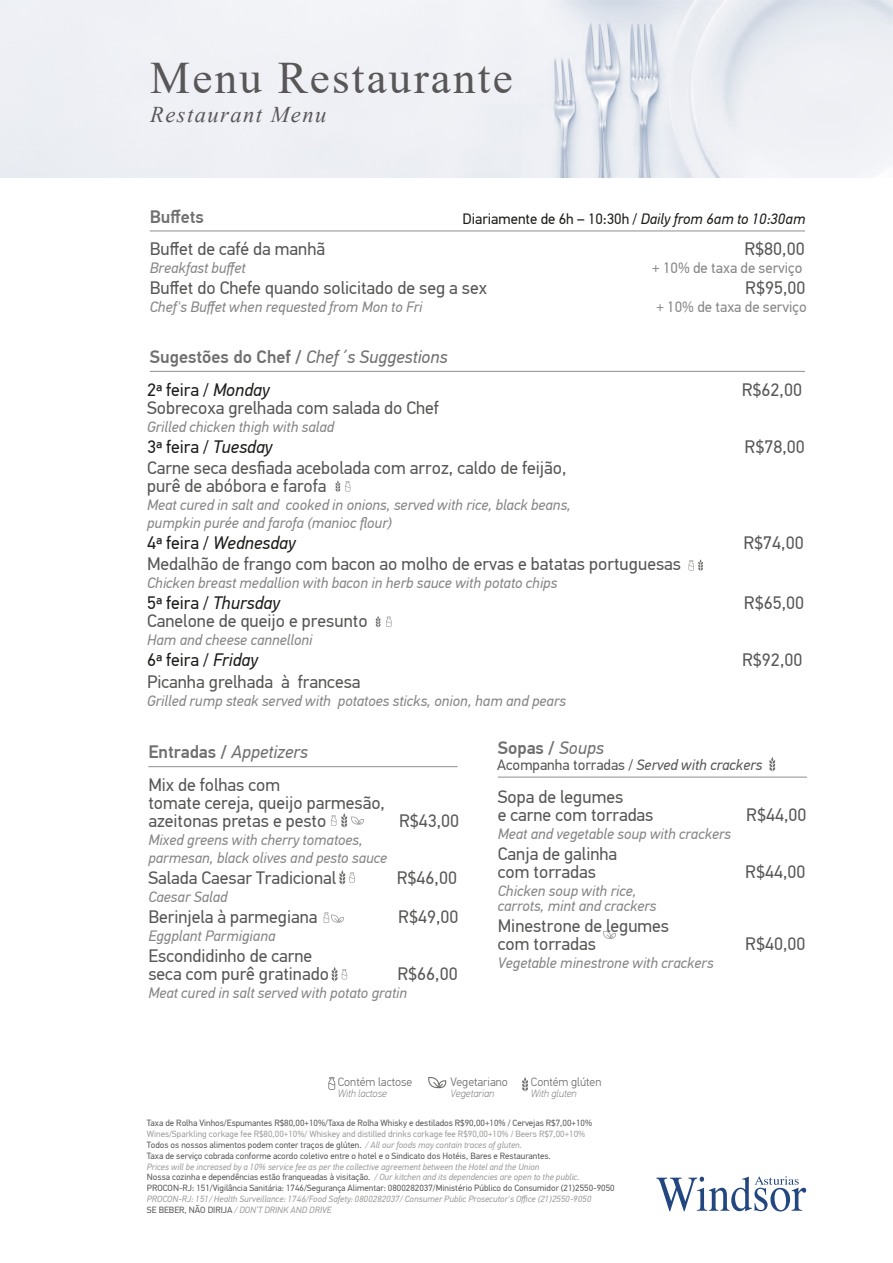
<style>
.page{position:relative;width:893px;height:1263px;background:#fff}
.page>*{position:absolute;margin:0;border:0;box-sizing:border-box;transform-origin:0 0}
.t1{font:45px "Times New Roman";letter-spacing:.05em;color:#585657}
.t2{font:italic 22.5px "Times New Roman";letter-spacing:.065em;color:#585657}
.t3{font:18px/18px "PF Din Text Pro";color:#575756}
.t4{font:italic 18px/32.7px "PF Din Text Pro";color:#717070}
.t5{font:18px "PF Din Text Pro";color:#1d1d1b}
.t6{font:500 18px "PF Din Text Pro";color:#717070}
.t7{font:italic 18px "PF Din Text Pro";color:#1d1d1b}
.t8{font:italic 15px/18px "PF Din Text Pro";color:#868686}
.t9{font:15px "PF Din Text Pro";color:#1d1d1b}
.t10{font:15px "PF Din Text Pro";color:#868686}
.t11{font:15px "PF Din Text Pro";color:#575756}
.t12{font:300 12px "PF Din Text Pro";color:#6f6f6e}
.t13{font:italic 100 10.5px "PF Din Text Pro";color:#6f6f6e}
.t14{font:9px/10.8px "PF Din Text Pro";color:#595958}
.t15{font:italic 9px/10.8px "PF Din Text Pro";color:#9d9d9b}
.s1{font-style:italic}
.s2{font-weight:500;font-style:normal}
.s3{font-style:normal;color:#1d1d1b}
.s4{color:#1d1d1b}
.s5{font-style:normal}
.s6{font-weight:400;font-style:italic}
.s7{color:#9d9d9b}
.s8{font-style:italic;color:#9d9d9b}
.s9{font-style:normal;color:#595958}
</style>
<div class="page">
<img style="left:0;top:0;width:893px;height:177px">
<hr style="left:150px;top:230px;width:655px;height:1px;background:#9c9b9b">
<hr style="left:150px;top:371px;width:655px;height:1px;background:#9c9b9b">
<hr style="left:148px;top:766px;width:310px;height:1px;background:#9c9b9b">
<hr style="left:498px;top:776px;width:309px;height:2px;background:#9c9b9b">
<svg style="left:328px;top:1077px;width:7px;height:13px"></svg>
<svg style="left:522px;top:1077px;width:6px;height:15px"></svg>
<svg style="left:428px;top:1077px;width:18px;height:11px"></svg>
<svg style="left:335px;top:480px;width:15px;height:12px"></svg>
<svg style="left:688px;top:559px;width:15px;height:12px"></svg>
<svg style="left:376px;top:616px;width:16px;height:12px"></svg>
<svg style="left:331px;top:813px;width:33px;height:15px"></svg>
<svg style="left:339px;top:870px;width:16px;height:15px"></svg>
<svg style="left:324px;top:912px;width:20px;height:11px"></svg>
<svg style="left:332px;top:967px;width:15px;height:15px"></svg>
<svg style="left:603px;top:931px;width:13px;height:8px"></svg>
<svg style="left:656px;top:1176px;width:150px;height:35px"></svg>
<svg style="left:769px;top:757px;width:6px;height:15px"></svg>
<h1 class="t1" style="left:150px;top:46px;width:364px">Menu Restaurante</h1>
<h2 class="t2" style="left:150px;top:99px;width:178px">Restaurant Menu</h2>
<h3 class="t6" style="left:150px;top:206px;width:56px">Buffets</h3>
<h3 class="t9" style="left:463px;top:210px;width:344px">Diariamente de 6h – 10:30h / <span class="s1">Daily from 6am to 10:30am</span></h3>
<h3 class="t3" style="left:150px;top:240px;width:177px">Buffet de café da manhã</h3>
<h3 class="t3" style="left:744px;top:240px;width:62px">R$80,00</h3>
<h3 class="t8" style="left:150px;top:259px;width:97px">Breakfast buffet</h3>
<h3 class="t10" style="left:652px;top:259px;width:152px">+ 10% de taxa de serviço</h3>
<h3 class="t3" style="left:150px;top:279px;width:339px">Buffet do Chefe quando solicitado de seg a sex</h3>
<h3 class="t3" style="left:745px;top:279px;width:62px">R$95,00</h3>
<h3 class="t8" style="left:150px;top:298px;width:274px">Chef's Buffet when requested from Mon to Fri</h3>
<h3 class="t10" style="left:656px;top:298px;width:152px">+ 10% de taxa de serviço</h3>
<h3 class="t4" style="left:147px;top:341px;width:302px"><span class="s2">Sugestões do Chef /</span> Chef´s Suggestions<br><span class="s3">2ª feira /</span> <span class="s4">Monday</span></h3>
<h3 class="t3" style="left:742px;top:381px;width:62px">R$62,00</h3>
<h3 class="t3" style="left:147px;top:399px;width:293px">Sobrecoxa grelhada com salada do Chef</h3>
<h3 class="t8" style="left:147px;top:418px;width:189px">Grilled chicken thigh with salad</h3>
<h3 class="t5" style="left:147px;top:436px;width:127px">3ª feira / <span class="s1">Tuesday</span></h3>
<h3 class="t3" style="left:745px;top:438px;width:62px">R$78,00</h3>
<h3 class="t3" style="left:147px;top:459px;width:421px">Carne seca desfiada acebolada com arroz, caldo de feijão, purê de abóbora e farofa</h3>
<h3 class="t8" style="left:147px;top:496px;width:425px">Meat cured in salt and cooked in onions, served with rice, black beans, pumpkin purée and farofa (manioc flour)</h3>
<h3 class="t7" style="left:147px;top:532px;width:150px"><span class="s5">4ª feira /</span> Wednesday</h3>
<h3 class="t3" style="left:743px;top:534px;width:62px">R$74,00</h3>
<h3 class="t3" style="left:147px;top:555px;width:536px">Medalhão de frango com bacon ao molho de ervas e batatas portuguesas</h3>
<h3 class="t8" style="left:147px;top:574px;width:412px">Chicken breast medallion with bacon in herb sauce with potato chips</h3>
<h3 class="t5" style="left:147px;top:592px;width:134px">5ª feira / <span class="s1">Thursday</span></h3>
<h3 class="t3" style="left:744px;top:594px;width:62px">R$65,00</h3>
<h3 class="t3" style="left:147px;top:612px;width:222px">Canelone de queijo e presunto</h3>
<h3 class="t8" style="left:147px;top:631px;width:167px">Ham and cheese cannelloni</h3>
<h3 class="t5" style="left:147px;top:649px;width:112px">6ª feira / <span class="s1">Friday</span></h3>
<h3 class="t3" style="left:742px;top:651px;width:62px">R$92,00</h3>
<h3 class="t3" style="left:147px;top:673px;width:215px">Picanha grelhada à francesa</h3>
<h3 class="t8" style="left:147px;top:692px;width:420px">Grilled rump steak served with potatoes sticks, onion, ham and pears</h3>
<h3 class="t4" style="left:148px;top:736px;width:161px"><span class="s2">Entradas /</span> Appetizers</h3>
<h3 class="t6" style="left:498px;top:737px;width:108px">Sopas / <span class="s6">Soups</span></h3>
<h3 class="t3" style="left:148px;top:776px;width:238px">Mix de folhas com<br>tomate cereja, queijo parmesão, azeitonas pretas e pesto</h3>
<h3 class="t11" style="left:497px;top:756px;width:267px">Acompanha torradas / <span class="s1">Served with crackers</span></h3>
<h3 class="t3" style="left:498px;top:788px;width:157px">Sopa de legumes<br>e carne com torradas</h3>
<h3 class="t3" style="left:746px;top:806px;width:62px">R$44,00</h3>
<h3 class="t3" style="left:399px;top:812px;width:62px">R$43,00</h3>
<h3 class="t8" style="left:498px;top:825px;width:235px">Meat and vegetable soup with crackers</h3>
<h3 class="t3" style="left:498px;top:845px;width:121px">Canja de galinha com torradas</h3>
<h3 class="t8" style="left:148px;top:831px;width:240px">Mixed greens with cherry tomatoes, parmesan, black olives and pesto sauce</h3>
<h3 class="t3" style="left:148px;top:869px;width:189px">Salada Caesar Tradicional</h3>
<h3 class="t3" style="left:397px;top:869px;width:62px">R$46,00</h3>
<h3 class="t8" style="left:148px;top:888px;width:81px">Caesar Salad</h3>
<h3 class="t3" style="left:148px;top:908px;width:171px">Berinjela à parmegiana</h3>
<h3 class="t3" style="left:398px;top:908px;width:62px">R$49,00</h3>
<h3 class="t8" style="left:148px;top:927px;width:129px">Eggplant Parmigiana</h3>
<h3 class="t3" style="left:148px;top:947px;width:182px">Escondidinho de carne seca com purê gratinado</h3>
<h3 class="t3" style="left:745px;top:863px;width:62px">R$44,00</h3>
<h3 class="t8" style="left:498px;top:884px;width:160px;line-height:15px">Chicken soup with rice, carrots, mint and crackers</h3>
<h3 class="t3" style="left:498px;top:917px;width:173px">Minestrone de legumes com torradas</h3>
<h3 class="t3" style="left:745px;top:935px;width:62px">R$40,00</h3>
<h3 class="t8" style="left:498px;top:954px;width:217px">Vegetable minestrone with crackers</h3>
<h3 class="t3" style="left:397px;top:965px;width:62px">R$66,00</h3>
<h3 class="t8" style="left:148px;top:984px;width:260px">Meat cured in salt served with potato gratin</h3>
<h3 class="t12" style="left:338px;top:1075px;width:76px">Contém lactose</h3>
<p class="t13" style="left:338px;top:1087px;width:51px">With lactose</p>
<h3 class="t12" style="left:450px;top:1075px;width:59px">Vegetariano</h3>
<p class="t13" style="left:450px;top:1087px;width:46px">Vegetarian</p>
<h3 class="t12" style="left:531px;top:1075px;width:72px">Contém glúten</h3>
<p class="t13" style="left:531px;top:1087px;width:47px">With gluten</p>
<p class="t14" style="left:147px;top:1118px;width:447px">Taxa de Rolha Vinhos/Espumantes R$80,00+10%/Taxa de Rolha Whisky e destilados R$90,00+10% / Cervejas R$7,00+10%</p>
<p class="t14" style="left:147px;top:1129px;width:440px"><span class="s7">Wines/Sparkling corkage fee R$80,00+10%/ Whiskey and distilled drinks corkage fee R$90,00+10% / Beers R$7,00+10%<br></span>Todos os nossos alimentos podem conter traços de glúten. <span class="s8">/ All our foods may contain traces of gluten.<br></span>Taxa de serviço cobrada conforme acordo coletivo entre o hotel e o Sindicato dos Hotéis, Bares e Restaurantes.</p>
<p class="t14" style="left:147px;top:1161px;width:469px"><span class="s8">Prices will be increased by a 10% service fee as per the collective agreement between the Hotel and the Union<br></span>Nossa cozinha e dependências estão franqueadas à visitação. <span class="s8">/ Our kitchen and its dependencies are open to the public.<br></span>PROCON-RJ: 151/Vigilância Sanitária: 1746/Segurança Alimentar: 0800282037/Ministério Público do Consumidor (21)2550-9050</p>
<p class="t15" style="left:147px;top:1193px;width:446px">PROCON-RJ: 151/ Health Surveillance: 1746/Food Safety: 0800282037/ Consumer Public Prosecutor's Office (21)2550-9050<br><span class="s9">SE BEBER, NÃO DIRIJA</span> / DON’T DRINK AND DRIVE</p>
</div>
